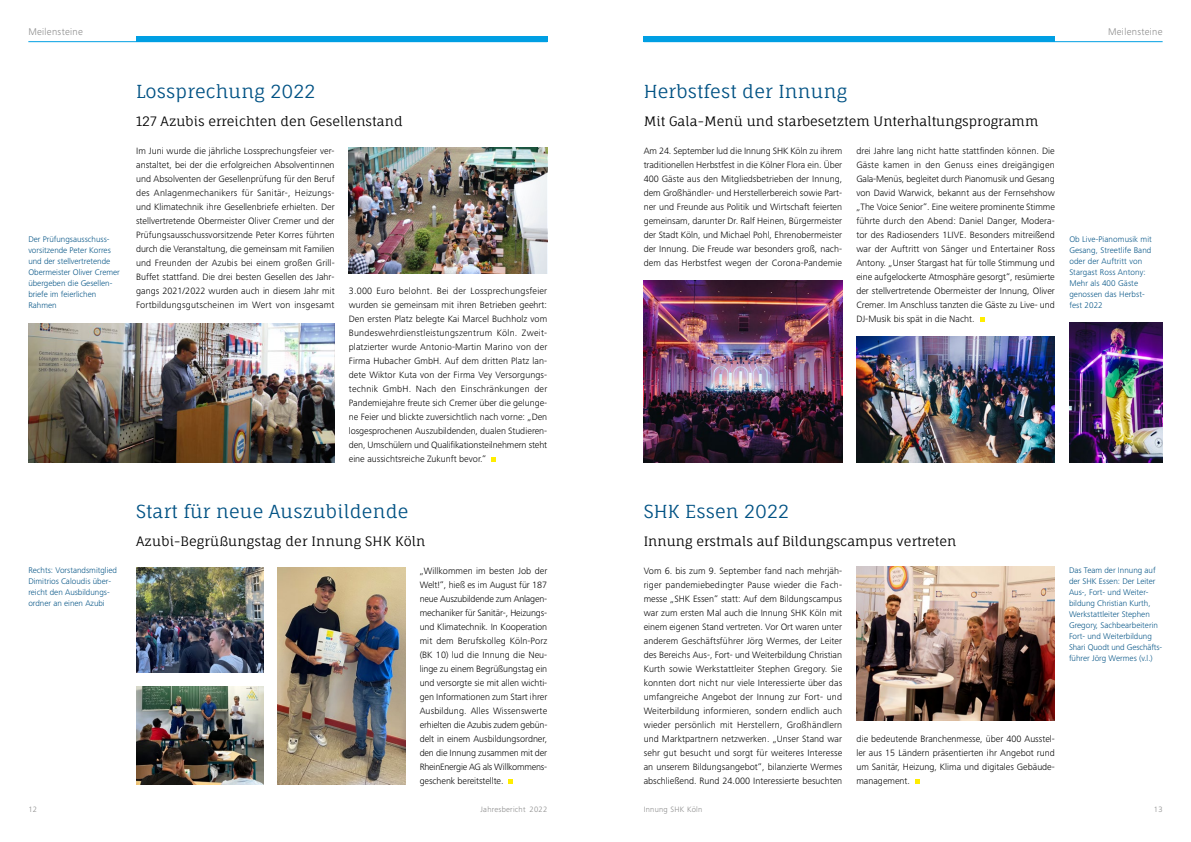
<style>
.page{position:relative;width:1191px;height:842px;background:#fff}
.page>*{position:absolute;margin:0;border:0;box-sizing:border-box;transform-origin:0 0}
.t1{font:18px "Fauna One";letter-spacing:.01em;color:#005284}
.t2{font:13px "Fauna One";color:#000}
.t3{font:300 10px "Frutiger Next Pro";letter-spacing:.03em;color:#878787}
.t4{font:300 9.5px/14px "Frutiger Next Pro";color:#000;text-align:justify}
.t5{font:300 8.5px/11px "Frutiger Next Pro";color:#005284}
.t6{font:300 8px "Frutiger Next Pro";letter-spacing:.03em;color:#878787}
</style>
<div class="page">
<svg style="left:508px;top:779px;width:5px;height:5px"></svg>
<img style="left:136px;top:567px;width:128px;height:105px">
<img style="left:643px;top:280px;width:199px;height:182px">
<img style="left:856px;top:336px;width:198px;height:126px">
<img style="left:1069px;top:322px;width:93px;height:140px">
<img style="left:136px;top:686px;width:128px;height:98px">
<img style="left:278px;top:567px;width:127px;height:217px">
<img style="left:28px;top:324px;width:306px;height:138px">
<img style="left:349px;top:147px;width:116px;height:126px">
<svg style="left:491px;top:457px;width:5px;height:5px"></svg>
<svg style="left:980px;top:317px;width:4px;height:5px"></svg>
<img style="left:856px;top:567px;width:198px;height:153px">
<svg style="left:915px;top:779px;width:5px;height:5px"></svg>
<img style="left:465px;top:147px;width:82px;height:126px">
<div style="left:136px;top:36px;width:411px;height:5px;background:#009fe3"></div>
<div style="left:643px;top:36px;width:411px;height:5px;background:#009fe3"></div>
<hr style="left:28px;top:41px;width:519px;height:1px;background:#009fe3">
<hr style="left:643px;top:41px;width:519px;height:1px;background:#009fe3">
<p class="t3" style="left:28px;top:26px;width:56px">Meilensteine</p>
<p class="t3" style="left:1108px;top:26px;width:56px">Meilensteine</p>
<h1 class="t1" style="left:136px;top:80px;width:180px">Lossprechung 2022</h1>
<h1 class="t1" style="left:643px;top:80px;width:205px">Herbstfest der Innung</h1>
<h2 class="t2" style="left:136px;top:113px;width:268px">127 Azubis erreichten den Gesellenstand</h2>
<h2 class="t2" style="left:643px;top:113px;width:396px">Mit Gala-Menü und starbesetztem Unterhaltungsprogramm</h2>
<p class="t4" style="left:136px;top:144px;width:200px;text-align:left">Im Juni wurde die jährliche Lossprechungsfeier ver&shy;anstaltet, bei der die erfolgreichen Absolventinnen und Absolventen der Gesellenprüfung für den Beruf des Anlagenmechanikers für Sanitär-, Heizungs&shy;und Klimatechnik ihre Gesellenbriefe erhielten. Der stellvertretende Obermeister Oliver Cremer und der Prüfungsausschussvorsitzende Peter Korres führten durch die Veranstaltung, die gemeinsam mit Familien und Freunden der Azubis bei einem großen Grill-- Buffet stattfand. Die drei besten Gesellen des Jahr&shy;gangs 2021/2022 wurden auch in diesem Jahr mit Fortbildungsgutscheinen im Wert von insgesamt</p>
<p class="t4" style="left:643px;top:144px;width:200px">Am 24. September lud die Innung SHK Köln zu ihrem traditionellen Herbstfest in die Kölner Flora ein. Über 400 Gäste aus den Mitgliedsbetrieben der Innung, dem Großhändler- und Herstellerbereich sowie Part&shy;ner und Freunde aus Politik und Wirtschaft feierten gemeinsam, darunter Dr. Ralf Heinen, Bürgermeister der Stadt Köln, und Michael Pohl, Ehrenobermeister der Innung. Die Freude war besonders groß, nach&shy;dem das Herbstfest wegen der Corona-Pandemie</p>
<p class="t4" style="left:856px;top:144px;width:200px">drei Jahre lang nicht hatte stattfinden können. Die Gäste kamen in den Genuss eines dreigängigen Gala-Menüs, begleitet durch Pianomusik und Gesang von David Warwick, bekannt aus der Fernsehshow „The Voice Senior“. Eine weitere prominente Stimme führte durch den Abend: Daniel Danger, Modera&shy;tor des Radiosenders 1LIVE. Besonders mitreißend war der Auftritt von Sänger und Entertainer Ross Antony. „Unser Stargast hat für tolle Stimmung und eine aufgelockerte Atmosphäre gesorgt“, resümierte der stellvertretende Obermeister der Innung, Oliver Cremer. Im Anschluss tanzten die Gäste zu Live- und DJ-Musik bis spät in die Nacht.</p>
<p class="t5" style="left:28px;top:234px;width:93px">Der Prüfungsausschuss&shy;vorsitzende Peter Korres und der stellvertretende<br>Obermeister Oliver Cremer übergeben die Gesellen&shy;briefe im feierlichen<br>Rahmen</p>
<p class="t5" style="left:1069px;top:234px;width:84px">Ob Live-Pianomusik mit<br>Gesang, Streetlife Band oder der Auftritt von<br>Stargast Ross Antony:<br>Mehr als 400 Gäste genossen das Herbst&shy;fest 2022</p>
<p class="t4" style="left:349px;top:284px;width:200px">3.000 Euro belohnt. Bei der Lossprechungsfeier wurden sie gemeinsam mit ihren Betrieben geehrt:<br>Den ersten Platz belegte Kai Marcel Buchholz vom Bundeswehrdienstleistungszentrum Köln. Zweit&shy;platzierter wurde Antonio-Martin Marino von der Firma Hubacher GmbH. Auf dem dritten Platz lan&shy;dete Wiktor Kuta von der Firma Vey Versorgungs&shy;technik GmbH. Nach den Einschränkungen der Pandemiejahre freute sich Cremer über die gelunge&shy;ne Feier und blickte zuversichtlich nach vorne: „Den losgesprochenen Auszubildenden, dualen Studieren&shy;den, Umschülern und Qualifikationsteilnehmern steht eine aussichtsreiche Zukunft bevor.“</p>
<p class="t5" style="left:28px;top:565px;width:90px">Rechts: Vorstandsmitglied<br>Dimitrios Caloudis über&shy;reicht den Ausbildungs&shy;ordner an einen Azubi</p>
<h1 class="t1" style="left:136px;top:500px;width:274px">Start für neue Auszubildende</h1>
<h2 class="t2" style="left:136px;top:533px;width:291px">Azubi-Begrüßungstag der Innung SHK Köln</h2>
<p class="t4" style="left:420px;top:564px;width:129px">„Willkommen im besten Job der Welt!“, hieß es im August für 187 neue Auszubildende zum Anlagen&shy;mechaniker für Sanitär-, Heizungs&shy;und Klimatechnik. In Kooperation mit dem Berufskolleg Köln-Porz (BK 10) lud die Innung die Neu&shy;linge zu einem Begrüßungstag ein und versorgte sie mit allen wichti&shy;gen Informationen zum Start ihrer Ausbildung. Alles Wissenswerte erhielten die Azubis zudem gebün&shy;delt in einem Ausbildungsordner, den die Innung zusammen mit der RheinEnergie AG als Willkommens&shy;geschenk bereitstellte.</p>
<h1 class="t1" style="left:643px;top:500px;width:147px">SHK Essen 2022</h1>
<h2 class="t2" style="left:643px;top:533px;width:314px">Innung erstmals auf Bildungscampus vertreten</h2>
<p class="t4" style="left:643px;top:564px;width:200px">Vom 6. bis zum 9. September fand nach mehrjäh&shy;riger pandemiebedingter Pause wieder die Fach&shy;messe „SHK Essen“ statt: Auf dem Bildungscampus war zum ersten Mal auch die Innung SHK Köln mit einem eigenen Stand vertreten. Vor Ort waren unter anderem Geschäftsführer Jörg Wermes, der Leiter des Bereichs Aus-, Fort- und Weiterbildung Christian Kurth sowie Werkstattleiter Stephen Gregory. Sie konnten dort nicht nur viele Interessierte über das umfangreiche Angebot der Innung zur Fort- und Weiterbildung informieren, sondern endlich auch wieder persönlich mit Herstellern, Großhändlern und Marktpartnern netzwerken. „Unser Stand war sehr gut besucht und sorgt für weiteres Interesse an unserem Bildungsangebot“, bilanzierte Wermes abschließend. Rund 24.000 Interessierte besuchten</p>
<p class="t4" style="left:856px;top:732px;width:200px">die bedeutende Branchenmesse, über 400 Ausstel&shy;ler aus 15 Ländern präsentierten ihr Angebot rund um Sanitär, Heizung, Klima und digitales Gebäude&shy;management.</p>
<p class="t5" style="left:1069px;top:565px;width:95px">Das Team der Innung auf der SHK Essen: Der Leiter<br>Aus-, Fort- und Weiter&shy;bildung Christian Kurth,<br>Werkstattleiter Stephen<br>Gregory, Sachbearbeiterin<br>Fort- und Weiterbildung<br>Shari Quodt und Geschäfts&shy;führer Jörg Wermes (v.l.)</p>
<p class="t6" style="left:28px;top:805px;width:10px">12</p>
<p class="t6" style="left:480px;top:805px;width:68px">Jahresbericht 2022</p>
<p class="t6" style="left:643px;top:805px;width:60px">Innung SHK Köln</p>
<p class="t6" style="left:1153px;top:805px;width:10px">13</p>
</div>
